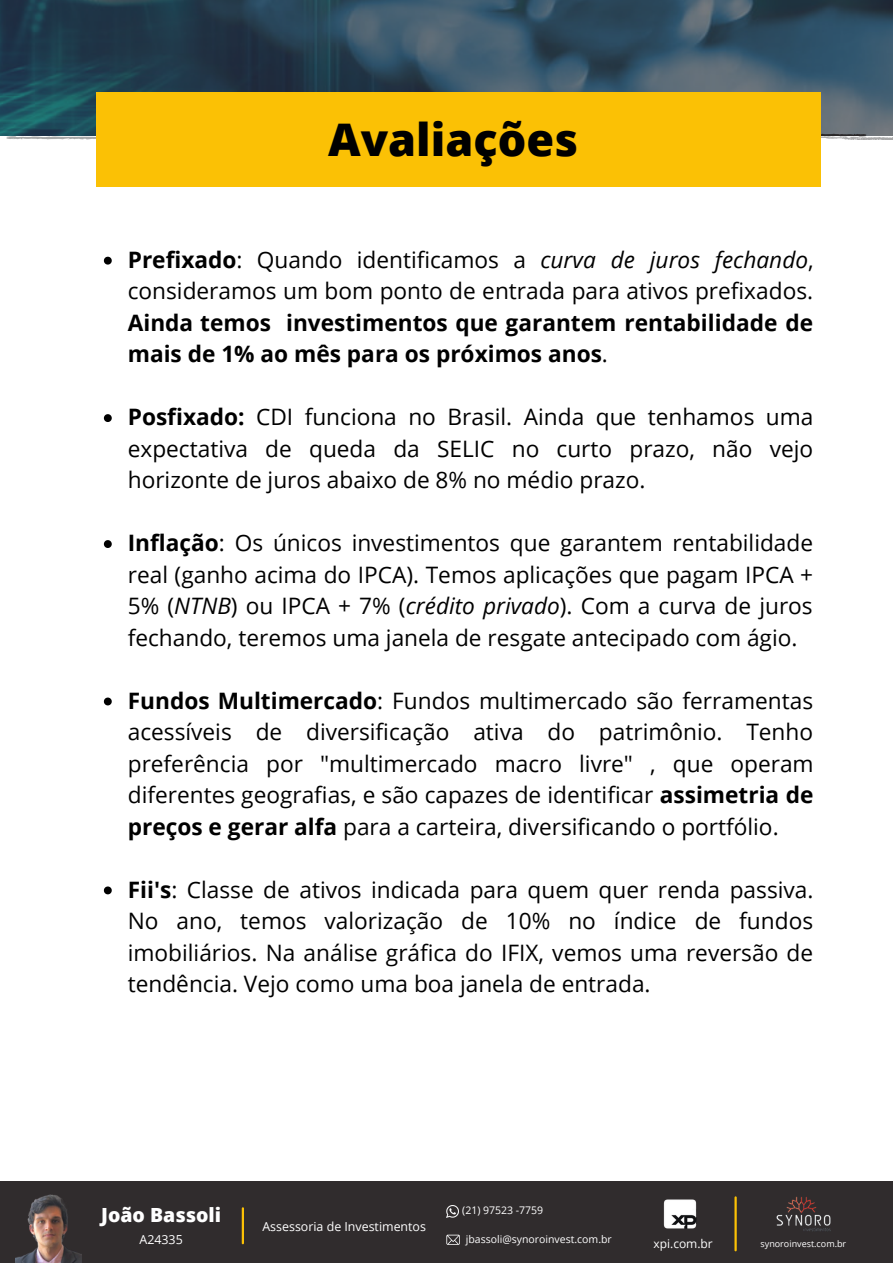
<style>
.page{position:relative;width:893px;height:1264px;background:#fff}
.page>*{position:absolute;margin:0;border:0;box-sizing:border-box;transform-origin:0 0}
.t1{font:800 45px "Open Sans";color:#000}
.t2{font:22.65px/31.5px "Open Sans";color:#000;text-align:justify}
.t3{font:700 22.65px/31.5px "Open Sans";color:#000;text-align:justify}
.t4{font:800 19.5px "Open Sans";color:#fff}
.t5{font:12.45px "Open Sans";color:#fff}
.t6{font:12px "Open Sans";color:#fff}
.t7{font:10.5px "Open Sans";color:#fff}
.t8{font:9px "Open Sans";color:#fff}
.s1{font-weight:400}
.s2{font-weight:400;font-style:italic}
.s3{font-weight:700}
.s4{font-style:italic}
</style>
<div class="page">
<div style="left:0;top:1181px;width:892px;height:81px;background:#302c2d"></div>
<hr style="left:734px;top:1197px;width:2px;height:53px;background:#fbc105">
<img style="left:776px;top:1196px;width:55px;height:36px">
<img style="left:663px;top:1199px;width:34px;height:30px">
<svg style="left:446px;top:1234px;width:14px;height:10px"></svg>
<svg style="left:446px;top:1205px;width:12px;height:12px"></svg>
<img style="left:16px;top:1194px;width:66px;height:68px">
<hr style="left:242px;top:1208px;width:2px;height:35px;background:#fbc105">
<img style="left:0;top:0;width:892px;height:140px">
<div style="left:97px;top:93px;width:724px;height:94px;background:#fbc105"></div>
<svg style="left:104px;top:257px;width:8px;height:7px"></svg>
<svg style="left:104px;top:414px;width:8px;height:8px"></svg>
<svg style="left:104px;top:540px;width:8px;height:8px"></svg>
<svg style="left:104px;top:697px;width:8px;height:8px"></svg>
<svg style="left:104px;top:886px;width:8px;height:8px"></svg>
<p class="t1" style="left:328px;top:108px;width:251px">Avaliações</p>
<p class="t3" style="left:128px;top:243px;width:687px">Prefixado<span class="s1">: Quando identificamos a</span> <span class="s2">curva de juros fechando</span><span class="s1">, consideramos um bom ponto de entrada para ativos prefixados.<br></span>Ainda temos investimentos que garantem rentabilidade de mais de 1% ao mês para os próximos anos<span class="s1">.</span></p>
<p class="t2" style="left:128px;top:401px;width:687px"><span class="s3">Posfixado:</span> CDI funciona no Brasil. Ainda que tenhamos uma expectativa de queda da SELIC no curto prazo, não vejo horizonte de juros abaixo de 8% no médio prazo.</p>
<p class="t2" style="left:128px;top:527px;width:687px"><span class="s3">Inflação</span>: Os únicos investimentos que garantem rentabilidade real (ganho acima do IPCA). Temos aplicações que pagam IPCA + 5% (<span class="s4">NTNB</span>) ou IPCA + 7% (<span class="s4">crédito privado</span>). Com a curva de juros fechando, teremos uma janela de resgate antecipado com ágio.</p>
<p class="t2" style="left:128px;top:684px;width:687px"><span class="s3">Fundos Multimercado</span>: Fundos multimercado são ferramentas acessíveis de diversificação ativa do patrimônio. Tenho preferência por "multimercado macro livre" , que operam diferentes geografias, e são capazes de identificar <span class="s3">assimetria de preços e gerar alfa</span> para a carteira, diversificando o portfólio.</p>
<p class="t2" style="left:128px;top:873px;width:687px"><span class="s3">Fii's</span>: Classe de ativos indicada para quem quer renda passiva.<br>No ano, temos valorização de 10% no índice de fundos imobiliários. Na análise gráfica do IFIX, vemos uma reversão de tendência. Vejo como uma boa janela de entrada.</p>
<p class="t4" style="left:101px;top:1200px;width:121px">João Bassoli</p>
<p class="t5" style="left:139px;top:1230px;width:45px">A24335</p>
<p class="t5" style="left:262px;top:1217px;width:165px">Assessoria de Investimentos</p>
<p class="t7" style="left:462px;top:1202px;width:82px">(21) 97523 -7759</p>
<p class="t7" style="left:466px;top:1231px;width:147px">jbassoli@synoroinvest.com.br</p>
<p class="t6" style="left:653px;top:1235px;width:61px">xpi.com.br</p>
<p class="t8" style="left:760px;top:1237px;width:87px">synoroinvest.com.br</p>
</div>
